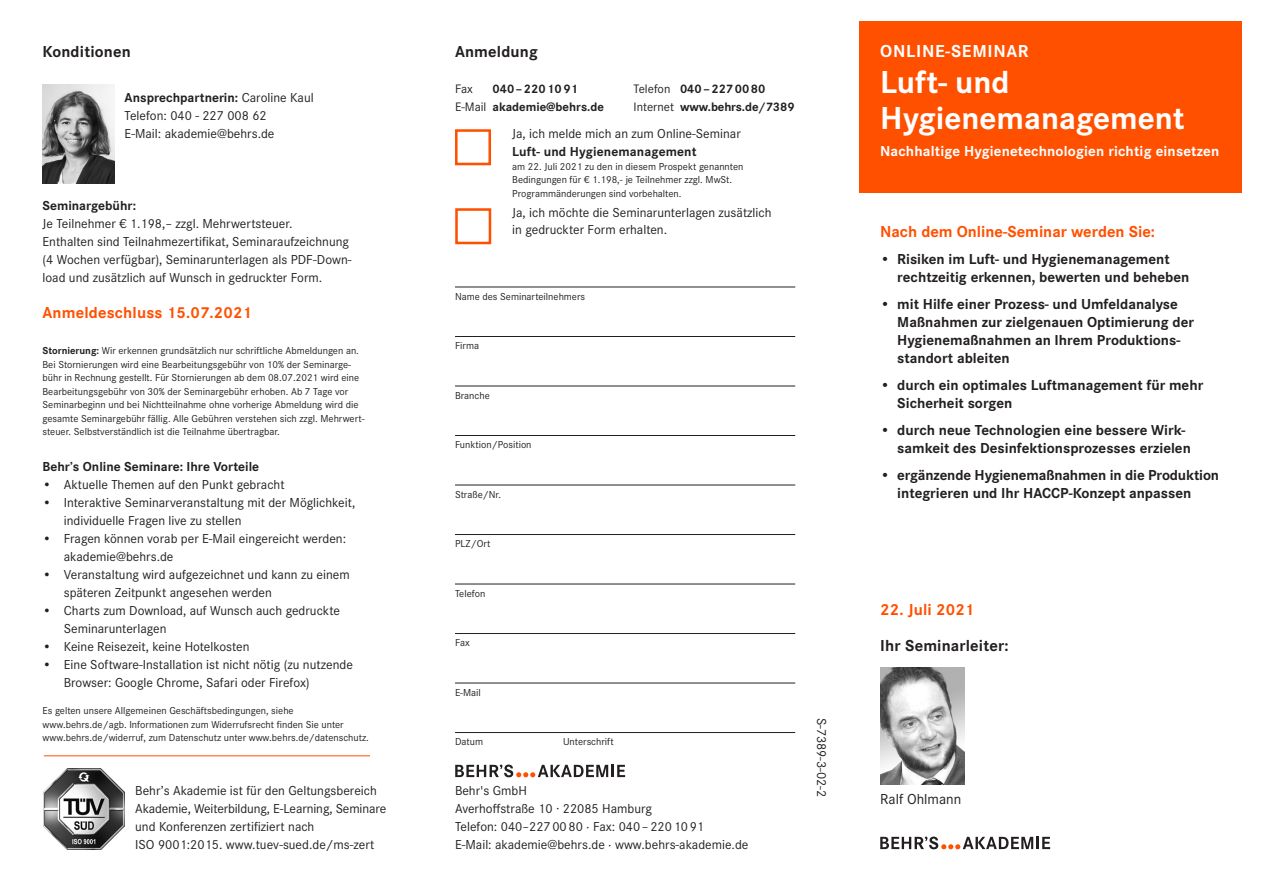
<style>
.page{position:relative;width:1263px;height:893px;background:#fff}
.page>*{position:absolute;margin:0;border:0;box-sizing:border-box;transform-origin:0 0}
.t1{font:700 33px/36px "Corporate S";color:#fff}
.t2{font:700 18px "Corporate S";letter-spacing:.04em;color:#fff}
.t3{font:700 16.5px "Corporate S";letter-spacing:.005em;color:#ff5000}
.t4{font:700 16.5px "Corporate S";letter-spacing:.01em;color:#231f20}
.t5{font:700 15px/18px "Corporate S";color:#231f20}
.t6{font:700 15px "Corporate S";letter-spacing:.01em;color:#fff}
.t7{font:15px "Corporate S";color:#231f20}
.t8{font:13.5px/18px "Corporate S";color:#231f20}
.t9{font:700 13.5px "Corporate S";color:#231f20}
.t10{font:700 12.75px "Corporate S";color:#231f20}
.t11{font:12.75px "Corporate S";color:#231f20}
.t12{font:10.5px/13.5px "Corporate S";color:#231f20}
.s1{font-weight:700}
.s2{font-weight:400}
</style>
<div class="page">
<div style="left:859px;top:21px;width:383px;height:171px;background:#ff5000"></div>
<hr style="left:455px;top:287px;width:340px;height:1px;background:#231f20">
<hr style="left:455px;top:336px;width:340px;height:1px;background:#231f20">
<hr style="left:455px;top:386px;width:340px;height:1px;background:#231f20">
<hr style="left:455px;top:435px;width:340px;height:1px;background:#231f20">
<hr style="left:455px;top:485px;width:340px;height:1px;background:#231f20">
<hr style="left:455px;top:534px;width:340px;height:1px;background:#231f20">
<hr style="left:455px;top:584px;width:340px;height:1px;background:#231f20">
<hr style="left:455px;top:633px;width:340px;height:1px;background:#231f20">
<hr style="left:455px;top:683px;width:340px;height:1px;background:#231f20">
<hr style="left:455px;top:732px;width:340px;height:1px;background:#231f20">
<svg style="left:880px;top:837px;width:170px;height:12px"></svg>
<svg style="left:455px;top:765px;width:170px;height:12px"></svg>
<img style="left:44px;top:768px;width:81px;height:81px">
<hr style="left:44px;top:756px;width:326px;height:1px;background:#ff5000">
<img style="left:43px;top:84px;width:71px;height:99px">
<div style="left:455px;top:129px;width:36px;height:36px;border:3px solid #ff5000"></div>
<div style="left:455px;top:208px;width:36px;height:36px;border:3px solid #ff5000"></div>
<img style="left:880px;top:668px;width:84px;height:117px">
<p class="t4" style="left:43px;top:42px;width:90px">Konditionen</p>
<p class="t8" style="left:125px;top:89px;width:191px"><span class="s1">Ansprechpartnerin:</span> Caroline Kaul<br>Telefon: 040 - 227 008 62<br>E-Mail: akademie@behrs.de</p>
<p class="t9" style="left:43px;top:198px;width:95px">Seminargebühr:</p>
<p class="t8" style="left:43px;top:215px;width:310px">Je Teilnehmer € 1.198,– zzgl. Mehrwertsteuer.<br>Enthalten sind Teilnahmezertifikat, Seminaraufzeichnung (4 Wochen verfügbar), Seminarunterlagen als PDF-Down&shy;load und zusätzlich auf Wunsch in gedruckter Form.</p>
<p class="t3" style="left:43px;top:303px;width:211px">Anmeldeschluss 15.07.2021</p>
<p class="t12" style="left:43px;top:344px;width:324px"><span class="s1">Stornierung:</span> Wir erkennen grundsätzlich nur schriftliche Abmeldungen an.<br>Bei Stornierungen wird eine Bearbeitungsgebühr von 10% der Seminarge&shy;bühr in Rechnung gestellt. Für Stornierungen ab dem 08.07.2021 wird eine Bearbeitungsgebühr von 30% der Seminargebühr erhoben. Ab 7 Tage vor Seminarbeginn und bei Nichtteilnahme ohne vorherige Abmeldung wird die gesamte Seminargebühr fällig. Alle Gebühren verstehen sich zzgl. Mehrwert&shy;steuer. Selbstverständlich ist die Teilnahme übertragbar.</p>
<p class="t9" style="left:43px;top:459px;width:218px">Behr’s Online Seminare: Ihre Vorteile</p>
<p class="t8" style="left:43px;top:476px;width:244px">• Aktuelle Themen auf den Punkt gebracht</p>
<p class="t8" style="left:64px;top:494px;width:293px;text-indent:-21px">• Interaktive Seminarveranstaltung mit der Möglichkeit, individuelle Fragen live zu stellen</p>
<p class="t8" style="left:64px;top:530px;width:284px;text-indent:-21px">• Fragen können vorab per E-Mail eingereicht werden: akademie@behrs.de</p>
<p class="t8" style="left:64px;top:566px;width:287px;text-indent:-21px">• Veranstaltung wird aufgezeichnet und kann zu einem späteren Zeitpunkt angesehen werden</p>
<p class="t8" style="left:64px;top:602px;width:278px;text-indent:-21px">• Charts zum Download, auf Wunsch auch gedruckte<br>Seminarunterlagen</p>
<p class="t8" style="left:43px;top:638px;width:209px">• Keine Reisezeit, keine Hotelkosten</p>
<p class="t8" style="left:64px;top:656px;width:291px;text-indent:-21px">• Eine Software-Installation ist nicht nötig (zu nutzende<br>Browser: Google Chrome, Safari oder Firefox)</p>
<p class="t12" style="left:43px;top:704px;width:328px">Es gelten unsere Allgemeinen Geschäftsbedingungen, siehe www.behrs.de/agb. Informationen zum Widerrufsrecht finden Sie unter www.behrs.de/widerruf, zum Datenschutz unter www.behrs.de/datenschutz.</p>
<p class="t8" style="left:135px;top:782px;width:252px">Behr’s Akademie ist für den Geltungsbereich Akademie, Weiterbildung, E-Learning, Seminare und Konferenzen zertifiziert nach<br>ISO 9001:2015. www.tuev-sued.de/ms-zert</p>
<p class="t4" style="left:455px;top:42px;width:84px">Anmeldung</p>
<p class="t11" style="left:455px;top:82px;width:19px">Fax</p>
<p class="t10" style="left:492px;top:82px;width:87px">040–2201091</p>
<p class="t10" style="left:634px;top:82px;width:133px"><span class="s2">Telefon</span> 040–2270080</p>
<p class="t10" style="left:455px;top:100px;width:150px"><span class="s2">E-Mail</span> akademie@behrs.de</p>
<p class="t10" style="left:634px;top:100px;width:163px"><span class="s2">Internet</span> www.behrs.de/7389</p>
<p class="t8" style="left:512px;top:125px;width:230px">Ja, ich melde mich an zum Online-Seminar</p>
<p class="t9" style="left:512px;top:144px;width:186px">Luft- und Hygienemanagement</p>
<p class="t12" style="left:512px;top:160px;width:233px">am 22. Juli 2021 zu den in diesem Prospekt genannten<br>Bedingungen für € 1.198,- je Teilnehmer zzgl. MwSt.<br>Programmänderungen sind vorbehalten.</p>
<p class="t8" style="left:512px;top:205px;width:261px;line-height:16.2px">Ja, ich möchte die Seminarunterlagen zusätzlich in gedruckter Form erhalten.</p>
<p class="t12" style="left:455px;top:290px;width:132px">Name des Seminarteilnehmers</p>
<p class="t12" style="left:455px;top:339px;width:26px">Firma</p>
<p class="t12" style="left:455px;top:389px;width:36px">Branche</p>
<p class="t12" style="left:455px;top:438px;width:78px">Funktion/Position</p>
<p class="t12" style="left:455px;top:488px;width:48px">Straße/Nr.</p>
<p class="t12" style="left:455px;top:537px;width:37px">PLZ/Ort</p>
<p class="t12" style="left:455px;top:587px;width:32px">Telefon</p>
<p class="t12" style="left:455px;top:636px;width:16px">Fax</p>
<p class="t12" style="left:455px;top:686px;width:27px">E-Mail</p>
<p class="t12" style="left:455px;top:735px;width:30px">Datum</p>
<p class="t12" style="left:563px;top:735px;width:52px">Unterschrift</p>
<p class="t8" style="left:455px;top:782px;width:295px">Behr's GmbH<br>Averhoffstraße 10 · 22085 Hamburg<br>Telefon: 040–2270080 · Fax: 040–2201091<br>E-Mail: akademie@behrs.de · www.behrs-akademie.de</p>
<p class="t8" style="left:830px;top:718px;width:81px;rotate:90deg">S-7389-3-02-2</p>
<h2 class="t2" style="left:880px;top:41px;width:150px">ONLINE-SEMINAR</h2>
<h1 class="t1" style="left:880px;top:65px;width:306px">Luft- und<br>Hygienemanagement</h1>
<p class="t6" style="left:880px;top:143px;width:340px">Nachhaltige Hygienetechnologien richtig einsetzen</p>
<p class="t3" style="left:880px;top:222px;width:276px">Nach dem Online-Seminar werden Sie:</p>
<p class="t5" style="left:897px;top:251px;width:294px;text-indent:-17px">• Risiken im Luft- und Hygienemanagement rechtzeitig erkennen, bewerten und beheben</p>
<p class="t5" style="left:897px;top:296px;width:298px;text-indent:-17px">• mit Hilfe einer Prozess- und Umfeldanalyse Maßnahmen zur zielgenauen Optimierung der Hygienemaßnahmen an Ihrem Produktions&shy;standort ableiten</p>
<p class="t5" style="left:897px;top:377px;width:308px;text-indent:-17px">• durch ein optimales Luftmanagement für mehr<br>Sicherheit sorgen</p>
<p class="t5" style="left:897px;top:422px;width:295px;text-indent:-17px">• durch neue Technologien eine bessere Wirk&shy;samkeit des Desinfektionsprozesses erzielen</p>
<p class="t5" style="left:897px;top:467px;width:323px;text-indent:-17px">• ergänzende Hygienemaßnahmen in die Produktion integrieren und Ihr HACCP-Konzept anpassen</p>
<p class="t3" style="left:880px;top:600px;width:96px">22. Juli 2021</p>
<p class="t4" style="left:880px;top:636px;width:130px">Ihr Seminarleiter:</p>
<p class="t7" style="left:880px;top:791px;width:83px">Ralf Ohlmann</p>
</div>
